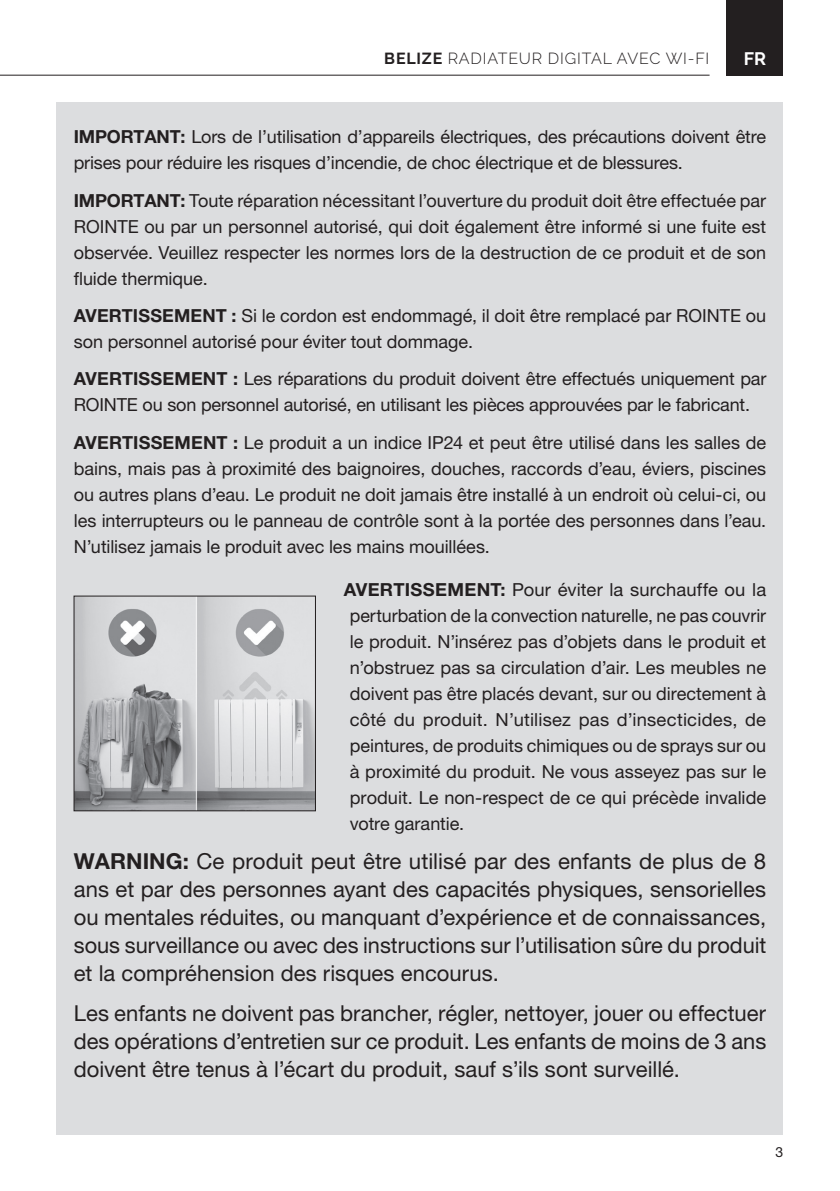
<style>
.page{position:relative;width:840px;height:1191px;background:#fff}
.page>*{position:absolute;margin:0;border:0;box-sizing:border-box;transform-origin:0 0}
.t1{font:22px/28px "Helvetica Neue LT Std";color:#231f20;text-align:justify}
.t2{font:18px/26px "Helvetica Neue LT Std";letter-spacing:-.01em;color:#231f20}
.t3{font:700 18px "Raleway";color:#fff}
.t4{font:300 16px "Raleway";letter-spacing:.05em;color:#231f20}
.t5{font:14px "Helvetica Neue LT Std";color:#231f20}
.s1{font-weight:700}
</style>
<div class="page">
<hr style="left:0;top:75px;width:709px;height:1px;background:#231f20">
<div style="left:726px;top:0;width:56px;height:75px;background:#231f20"></div>
<div style="left:57px;top:102px;width:725px;height:1032px;background:#dcdddf"></div>
<img style="left:76px;top:598px;width:237px;height:211px">
<p class="t4" style="left:384px;top:49px;width:326px"><span class="s1">BELIZE</span> RADIATEUR DIGITAL AVEC WI-FI</p>
<p class="t3" style="left:743px;top:49px;width:24px">FR</p>
<p class="t2" style="left:74px;top:124px;width:693px"><span class="s1">IMPORTANT:</span> Lors de l’utilisation d’appareils électriques, des précautions doivent être prises pour réduire les risques d’incendie, de choc électrique et de blessures.</p>
<p class="t2" style="left:74px;top:187px;width:693px;text-align:justify"><span class="s1">IMPORTANT:</span> Toute réparation nécessitant l’ouverture du produit doit être effectuée par ROINTE ou par un personnel autorisé, qui doit également être informé si une fuite est observée. Veuillez respecter les normes lors de la destruction de ce produit et de son fluide thermique.</p>
<p class="t2" style="left:74px;top:302px;width:693px"><span class="s1">AVERTISSEMENT :</span> Si le cordon est endommagé, il doit être remplacé par ROINTE ou son personnel autorisé pour éviter tout dommage.</p>
<p class="t2" style="left:74px;top:366px;width:693px"><span class="s1">AVERTISSEMENT :</span> Les réparations du produit doivent être effectués uniquement par<br>ROINTE ou son personnel autorisé, en utilisant les pièces approuvées par le fabricant.</p>
<p class="t2" style="left:74px;top:429px;width:693px;text-align:justify"><span class="s1">AVERTISSEMENT :</span> Le produit a un indice IP24 et peut être utilisé dans les salles de bains, mais pas à proximité des baignoires, douches, raccords d’eau, éviers, piscines ou autres plans d’eau. Le produit ne doit jamais être installé à un endroit où celui-ci, ou les interrupteurs ou le panneau de contrôle sont à la portée des personnes dans l’eau.<br>N’utilisez jamais le produit avec les mains mouillées.</p>
<p class="t2" style="left:349px;top:576px;width:418px;text-align:justify;text-indent:-6px"><span class="s1">AVERTISSEMENT:</span> Pour éviter la surchauffe ou la perturbation de la convection naturelle, ne pas couvrir le produit. N’insérez pas d’objets dans le produit et n’obstruez pas sa circulation d’air. Les meubles ne doivent pas être placés devant, sur ou directement à côté du produit. N’utilisez pas d’insecticides, de peintures, de produits chimiques ou de sprays sur ou à proximité du produit. Ne vous asseyez pas sur le produit. Le non-respect de ce qui précède invalide votre garantie.</p>
<p class="t1" style="left:74px;top:847px;width:693px"><span class="s1">WARNING:</span> Ce produit peut être utilisé par des enfants de plus de 8 ans et par des personnes ayant des capacités physiques, sensorielles ou mentales réduites, ou manquant d’expérience et de connaissances, sous surveillance ou avec des instructions sur l’utilisation sûre du produit et la compréhension des risques encourus.</p>
<p class="t1" style="left:74px;top:998px;width:693px">Les enfants ne doivent pas brancher, régler, nettoyer, jouer ou effectuer des opérations d’entretien sur ce produit. Les enfants de moins de 3 ans doivent être tenus à l’écart du produit, sauf s’ils sont surveillé.</p>
<p class="t5" style="left:775px;top:1143px;width:9px">3</p>
</div>
